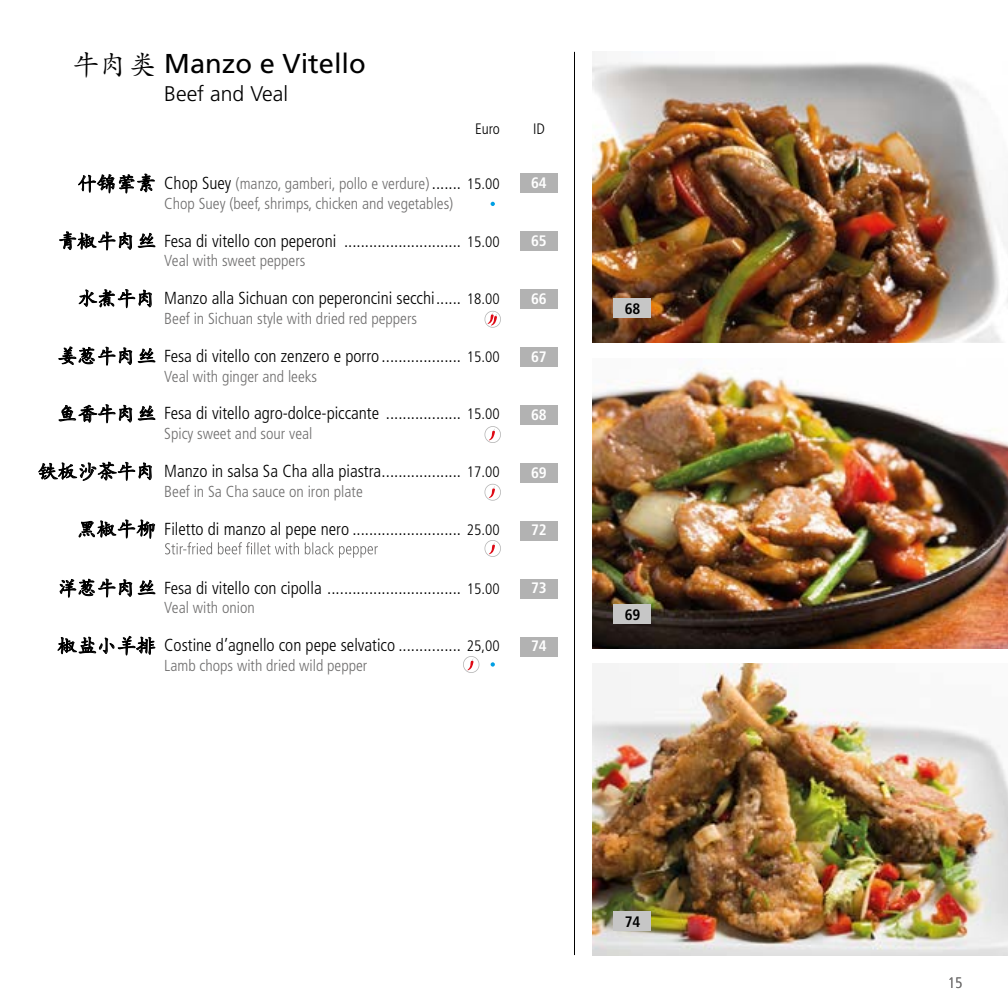
<style>
.page{position:relative;width:1008px;height:1008px;background:#fff}
.page>*{position:absolute;margin:0;border:0;box-sizing:border-box;transform-origin:0 0}
.t1{font:27.3px "Frutiger LT Std";color:#000}
.t2{font:300 21.15px "Frutiger LT Std";color:#000}
.t3{font:19.65px "ST Kaiti";color:#000}
.t4{font:300 condensed 17.4px "Frutiger LT Std";color:#000}
.t5{font:300 condensed 15.9px/19.6px "Frutiger LT Std";color:#706f6f}
.t6{font:700 condensed 15.15px "Frutiger LT Std";color:#fff}
.t7{font:300 condensed 15.15px "Frutiger LT Std";color:#000}
.t8{font:700 condensed 15.15px "Frutiger LT Std";color:#000}
.t9{font:300 condensed 15.15px "Frutiger LT Std";color:#706f6f}
.s1{font-family:"ST Kaiti";font-size:28.05px}
.s2{font-size:17.4px;color:#000}
.s3{font-size:15.15px;color:#000}
.s4{font-size:15.15px}
</style>
<div class="page">
<svg style="left:165px;top:542px;width:213px;height:16px"></svg>
<div style="left:520px;top:173px;width:38px;height:20px;background:#b2b2b2"></div>
<div style="left:520px;top:231px;width:38px;height:20px;background:#b2b2b2"></div>
<div style="left:520px;top:289px;width:38px;height:20px;background:#b2b2b2"></div>
<div style="left:520px;top:347px;width:38px;height:20px;background:#b2b2b2"></div>
<div style="left:520px;top:405px;width:38px;height:20px;background:#b2b2b2"></div>
<div style="left:520px;top:463px;width:38px;height:20px;background:#b2b2b2"></div>
<div style="left:520px;top:521px;width:38px;height:20px;background:#b2b2b2"></div>
<div style="left:520px;top:579px;width:38px;height:20px;background:#b2b2b2"></div>
<div style="left:520px;top:637px;width:38px;height:20px;background:#b2b2b2"></div>
<img style="left:592px;top:52px;width:416px;height:290px">
<div style="left:613px;top:298px;width:38px;height:20px;background:#c6c6c6"></div>
<img style="left:592px;top:368px;width:416px;height:280px">
<div style="left:613px;top:604px;width:38px;height:20px;background:#c6c6c6"></div>
<img style="left:592px;top:663px;width:416px;height:292px">
<div style="left:613px;top:911px;width:38px;height:20px;background:#c6c6c6"></div>
<hr style="left:574px;top:52px;width:1px;height:903px;background:#000">
<svg style="left:490px;top:662px;width:5px;height:4px"></svg>
<svg style="left:490px;top:202px;width:5px;height:4px"></svg>
<svg style="left:484px;top:311px;width:17px;height:17px"></svg>
<svg style="left:484px;top:426px;width:17px;height:17px"></svg>
<svg style="left:484px;top:484px;width:17px;height:17px"></svg>
<svg style="left:484px;top:540px;width:17px;height:17px"></svg>
<svg style="left:463px;top:656px;width:16px;height:17px"></svg>
<svg style="left:78px;top:174px;width:76px;height:19px"></svg>
<svg style="left:60px;top:232px;width:72px;height:18px"></svg>
<svg style="left:138px;top:233px;width:17px;height:14px"></svg>
<svg style="left:79px;top:289px;width:72px;height:19px"></svg>
<svg style="left:59px;top:347px;width:73px;height:18px"></svg>
<svg style="left:138px;top:348px;width:17px;height:15px"></svg>
<svg style="left:59px;top:405px;width:73px;height:18px"></svg>
<svg style="left:138px;top:406px;width:17px;height:14px"></svg>
<svg style="left:39px;top:462px;width:112px;height:18px"></svg>
<svg style="left:79px;top:520px;width:76px;height:18px"></svg>
<svg style="left:60px;top:579px;width:72px;height:18px"></svg>
<svg style="left:138px;top:580px;width:17px;height:14px"></svg>
<svg style="left:58px;top:636px;width:97px;height:19px"></svg>
<h1 class="t1" style="left:72px;top:48px;width:296px"><span class="s1">牛肉类</span> Manzo e Vitello</h1>
<p class="t2" style="left:164px;top:81px;width:125px">Beef and Veal</p>
<p class="t7" style="left:475px;top:120px;width:26px">Euro</p>
<p class="t7" style="left:533px;top:120px;width:13px">ID</p>
<p class="t3" style="left:77px;top:170px;width:80px">什锦荤素</p>
<p class="t3" style="left:57px;top:227px;width:100px">青椒牛肉丝</p>
<p class="t3" style="left:77px;top:285px;width:80px">水煮牛肉</p>
<p class="t3" style="left:57px;top:342px;width:100px">姜葱牛肉丝</p>
<p class="t3" style="left:57px;top:400px;width:100px">鱼香牛肉丝</p>
<p class="t3" style="left:37px;top:458px;width:120px">铁板沙茶牛肉</p>
<p class="t3" style="left:77px;top:515px;width:80px">黑椒牛柳</p>
<p class="t5" style="left:164px;top:174px;width:337px"><span class="s2">Chop Suey</span> (manzo, gamberi, pollo e verdure) <span class="s2">.......</span> <span class="s3">15.00<br></span>Chop Suey (beef, shrimps, chicken and vegetables)</p>
<p class="t4" style="left:164px;top:231px;width:337px">Fesa di vitello con peperoni ............................ <span class="s4">15.00</span></p>
<p class="t5" style="left:164px;top:251px;width:143px">Veal with sweet peppers</p>
<p class="t4" style="left:164px;top:288px;width:337px">Manzo alla Sichuan con peperoncini secchi...... <span class="s4">18.00</span></p>
<p class="t5" style="left:164px;top:309px;width:254px">Beef in Sichuan style with dried red peppers</p>
<p class="t4" style="left:164px;top:346px;width:337px">Fesa di vitello con zenzero e porro ................... <span class="s4">15.00</span></p>
<p class="t5" style="left:164px;top:366px;width:154px">Veal with ginger and leeks</p>
<p class="t4" style="left:164px;top:403px;width:337px">Fesa di vitello agro-dolce-piccante .................. <span class="s4">15.00</span></p>
<p class="t5" style="left:164px;top:424px;width:150px">Spicy sweet and sour veal</p>
<p class="t4" style="left:164px;top:461px;width:337px">Manzo in salsa Sa Cha alla piastra................... <span class="s4">17.00</span></p>
<p class="t5" style="left:164px;top:482px;width:200px">Beef in Sa Cha sauce on iron plate</p>
<p class="t4" style="left:164px;top:519px;width:337px">Filetto di manzo al pepe nero .......................... <span class="s4">25.00</span></p>
<p class="t3" style="left:57px;top:574px;width:100px">洋葱牛肉丝</p>
<p class="t3" style="left:57px;top:632px;width:100px">椒盐小羊排</p>
<p class="t4" style="left:164px;top:578px;width:337px">Fesa di vitello con cipolla ................................ <span class="s4">15.00</span></p>
<p class="t5" style="left:164px;top:598px;width:92px">Veal with onion</p>
<p class="t4" style="left:164px;top:635px;width:337px">Costine d’agnello con pepe selvatico ............... <span class="s4">25,00</span></p>
<p class="t5" style="left:164px;top:656px;width:204px">Lamb chops with dried wild pepper</p>
<p class="t6" style="left:531px;top:174px;width:17px">64</p>
<p class="t6" style="left:531px;top:231px;width:17px">65</p>
<p class="t6" style="left:531px;top:289px;width:17px">66</p>
<p class="t6" style="left:531px;top:347px;width:17px">67</p>
<p class="t6" style="left:531px;top:405px;width:17px">68</p>
<p class="t6" style="left:531px;top:463px;width:17px">69</p>
<p class="t6" style="left:531px;top:521px;width:17px">72</p>
<p class="t6" style="left:531px;top:579px;width:17px">73</p>
<p class="t6" style="left:531px;top:637px;width:17px">74</p>
<p class="t8" style="left:625px;top:299px;width:17px">68</p>
<p class="t8" style="left:625px;top:606px;width:17px">69</p>
<p class="t8" style="left:625px;top:913px;width:17px">74</p>
<p class="t9" style="left:948px;top:974px;width:16px">15</p>
</div>
